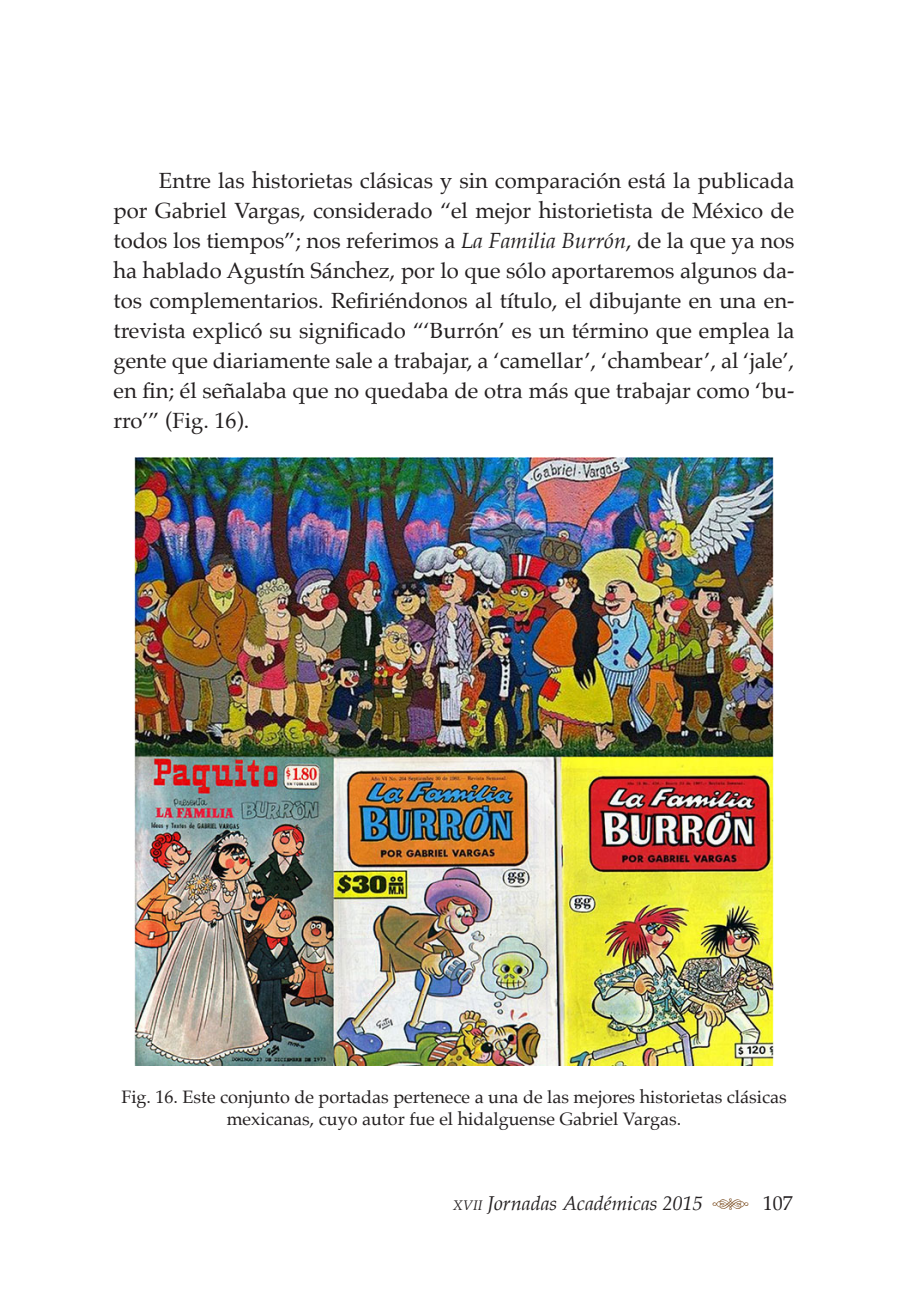
<style>
.page{position:relative;width:908px;height:1304px;background:#fff}
.page>*{position:absolute;margin:0;border:0;box-sizing:border-box;transform-origin:0 0}
.t1{font:22px/30px "Palatino";color:#231f20;text-align:justify}
.t2{font:italic 20px "Palatino";color:#231f20}
.t3{font:18px/22px "Palatino";color:#231f20;text-align:center}
.s1{font-style:italic}
.s2{font-size:14px}
.s3{font-family:"Vintage Decorative Signs 3";font-style:normal;font-size:26px;color:#683400}
.s4{font-style:normal}
</style>
<div class="page">
<img style="left:134px;top:458px;width:639px;height:607px">
<p class="t1" style="left:113px;top:166px;width:682px;text-indent:45px">Entre las historietas clásicas y sin comparación está la publicada por Gabriel Vargas, considerado “el mejor historietista de México de todos los tiempos”; nos referimos a <span class="s1">La Familia Burrón</span>, de la que ya nos ha hablado Agustín Sánchez, por lo que sólo aportaremos algunos da&shy;tos complementarios. Refiriéndonos al título, el dibujante en una en&shy;trevista explicó su significado “‘Burrón’ es un término que emplea la gente que diariamente sale a trabajar, a ‘camellar’, ‘chambear’, al ‘jale’, en fin; él señalaba que no quedaba de otra más que trabajar como ‘bu&shy;rro’” (Fig. 16).</p>
<p class="t3" style="left:121px;top:1086px;width:666px">Fig. 16. Este conjunto de portadas pertenece a una de las mejores historietas clásicas mexicanas, cuyo autor fue el hidalguense Gabriel Vargas.</p>
<p class="t2" style="left:452px;top:1186px;width:341px"><span class="s2">xvii</span> Jornadas Académicas 2015 <span class="s3">k</span> <span class="s4">107</span></p>
</div>
